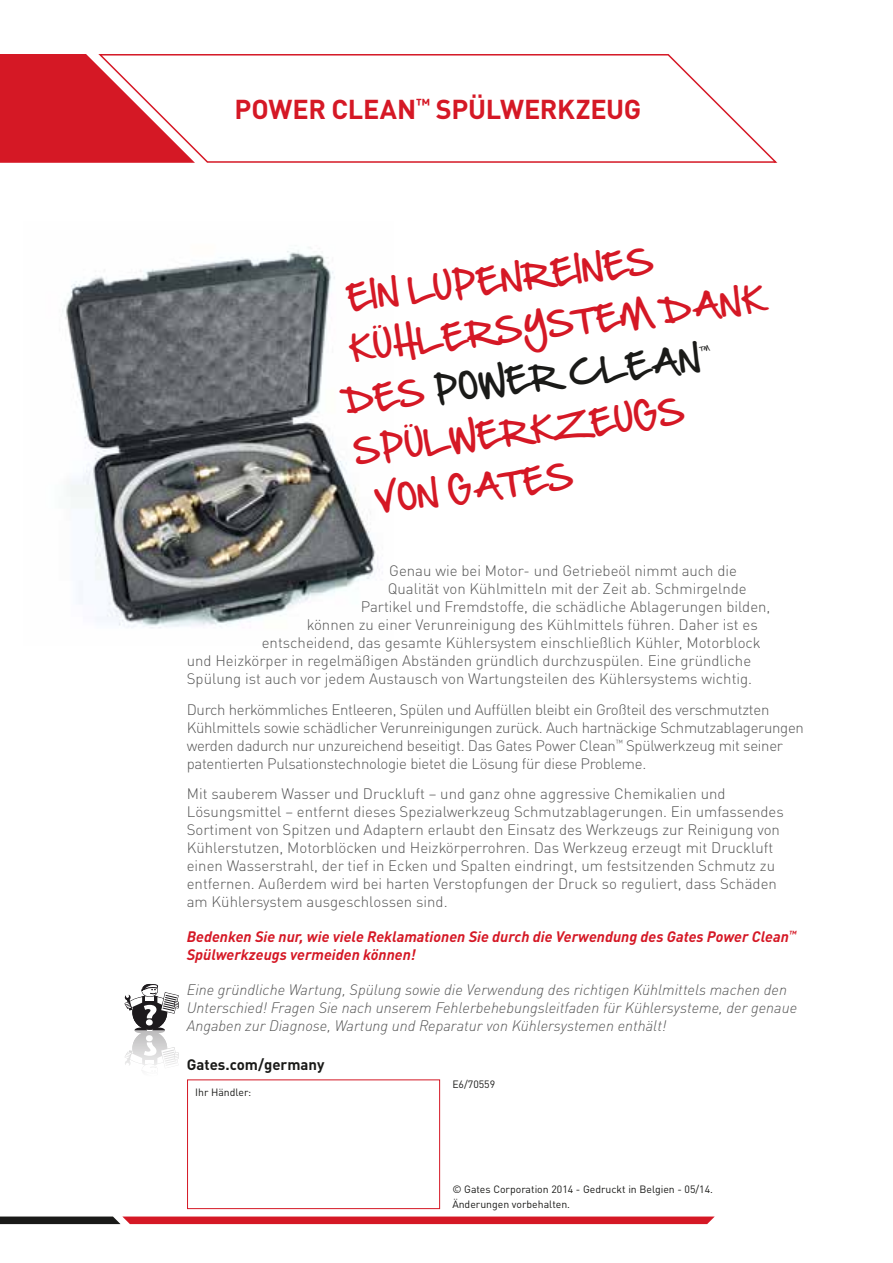
<style>
.page{position:relative;width:893px;height:1263px;background:#fff}
.page>*{position:absolute;margin:0;border:0;box-sizing:border-box;transform-origin:0 0}
.t1{font:30px "Hand Of Sean";color:#d51825}
.t2{font:30px "Hand Of Sean";color:#1a1a18}
.t3{font:700 27px "DIN Pro";letter-spacing:-.01em;color:#d51825}
.t4{font:300 15px/18px "DIN Pro";color:#565656}
.t5{font:300 15px/18px "DIN Pro";letter-spacing:-.02em;color:#565656}
.t6{font:italic 300 15px/18px "DIN Pro";color:#565656}
.t7{font:italic 700 15px/18px "DIN Pro";color:#d51825}
.t8{font:700 15px "DIN Pro";color:#1a1a18}
.t9{font:10.5px/15.1px "DIN Pro";color:#1a1a18}
.s1{color:#d51825}
</style>
<div class="page">
<svg style="left:195px;top:54px;width:583px;height:109px"></svg>
<svg style="left:0;top:54px;width:195px;height:109px"></svg>
<svg style="left:0;top:1216px;width:715px;height:8px;background:#bc2b35"></svg>
<div style="left:187px;top:1079px;width:253px;height:130px;border:1px solid #d51825"></div>
<img style="left:62px;top:247px;width:321px;height:381px">
<svg style="left:125px;top:984px;width:54px;height:84px"></svg>
<h2 class="t3" style="left:234px;top:86px;width:408px">POWER CLEAN<sup>™</sup> SPÜLWERKZEUG</h2>
<h1 class="t1" style="left:344px;top:272px;width:310px;rotate:-7deg">EIN LUPENREINES</h1>
<h1 class="t1" style="left:345px;top:323px;width:421px;rotate:-7deg">KÜHLERSYSTEM DANK</h1>
<h1 class="t2" style="left:341px;top:375px;width:371px;rotate:-7deg"><span class="s1">DES</span> POWER CLEAN<sup>™</sup></h1>
<h1 class="t1" style="left:350px;top:425px;width:335px;rotate:-7deg">SPÜLWERKZEUGS</h1>
<h1 class="t1" style="left:371px;top:474px;width:201px;rotate:-7deg">VON GATES</h1>
<p class="t4" style="left:389px;top:560px;width:349px">Genau wie bei Motor- und Getriebeöl nimmt auch die</p>
<p class="t4" style="left:388px;top:578px;width:360px">Qualität von Kühlmitteln mit der Zeit ab. Schmirgelnde</p>
<p class="t4" style="left:361px;top:596px;width:411px">Partikel und Fremdstoffe, die schädliche Ablagerungen bilden,</p>
<p class="t4" style="left:307px;top:614px;width:452px">können zu einer Verunreinigung des Kühlmittels führen. Daher ist es</p>
<p class="t4" style="left:262px;top:632px;width:501px">entscheidend, das gesamte Kühlersystem einschließlich Kühler, Motorblock</p>
<p class="t4" style="left:187px;top:650px;width:566px">und Heizkörper in regelmäßigen Abständen gründlich durchzuspülen. Eine gründliche</p>
<p class="t4" style="left:187px;top:668px;width:567px">Spülung ist auch vor jedem Austausch von Wartungsteilen des Kühlersystems wichtig.</p>
<p class="t5" style="left:187px;top:699px;width:619px">Durch herkömmliches Entleeren, Spülen und Auffüllen bleibt ein Großteil des verschmutzten Kühlmittels sowie schädlicher Verunreinigungen zurück. Auch hartnäckige Schmutzablagerungen werden dadurch nur unzureichend beseitigt. Das Gates Power Clean<sup>™</sup> Spülwerkzeug mit seiner patentierten Pulsationstechnologie bietet die Lösung für diese Probleme.</p>
<p class="t4" style="left:187px;top:784px;width:599px">Mit sauberem Wasser und Druckluft – und ganz ohne aggressive Chemikalien und Lösungsmittel – entfernt dieses Spezialwerkzeug Schmutzablagerungen. Ein umfassendes Sortiment von Spitzen und Adaptern erlaubt den Einsatz des Werkzeugs zur Reinigung von Kühlerstutzen, Motorblöcken und Heizkörperrohren. Das Werkzeug erzeugt mit Druckluft einen Wasserstrahl, der tief in Ecken und Spalten eindringt, um festsitzenden Schmutz zu entfernen. Außerdem wird bei harten Verstopfungen der Druck so reguliert, dass Schäden am Kühlersystem ausgeschlossen sind.</p>
<p class="t7" style="left:187px;top:926px;width:611px">Bedenken Sie nur, wie viele Reklamationen Sie durch die Verwendung des Gates Power Clean<sup>™<br></sup>Spülwerkzeugs vermeiden können!</p>
<p class="t6" style="left:187px;top:980px;width:612px">Eine gründliche Wartung, Spülung sowie die Verwendung des richtigen Kühlmittels machen den<br>Unterschied! Fragen Sie nach unserem Fehlerbehebungsleitfaden für Kühlersysteme, der genaue<br>Angaben zur Diagnose, Wartung und Reparatur von Kühlersystemen enthält!</p>
<p class="t8" style="left:187px;top:1052px;width:139px">Gates.com/germany</p>
<p class="t9" style="left:195px;top:1083px;width:58px">Ihr Händler:</p>
<p class="t9" style="left:452px;top:1075px;width:44px">E6/70559</p>
<p class="t9" style="left:452px;top:1180px;width:262px">© Gates Corporation 2014 - Gedruckt in Belgien - 05/14.<br>Änderungen vorbehalten.</p>
</div>
